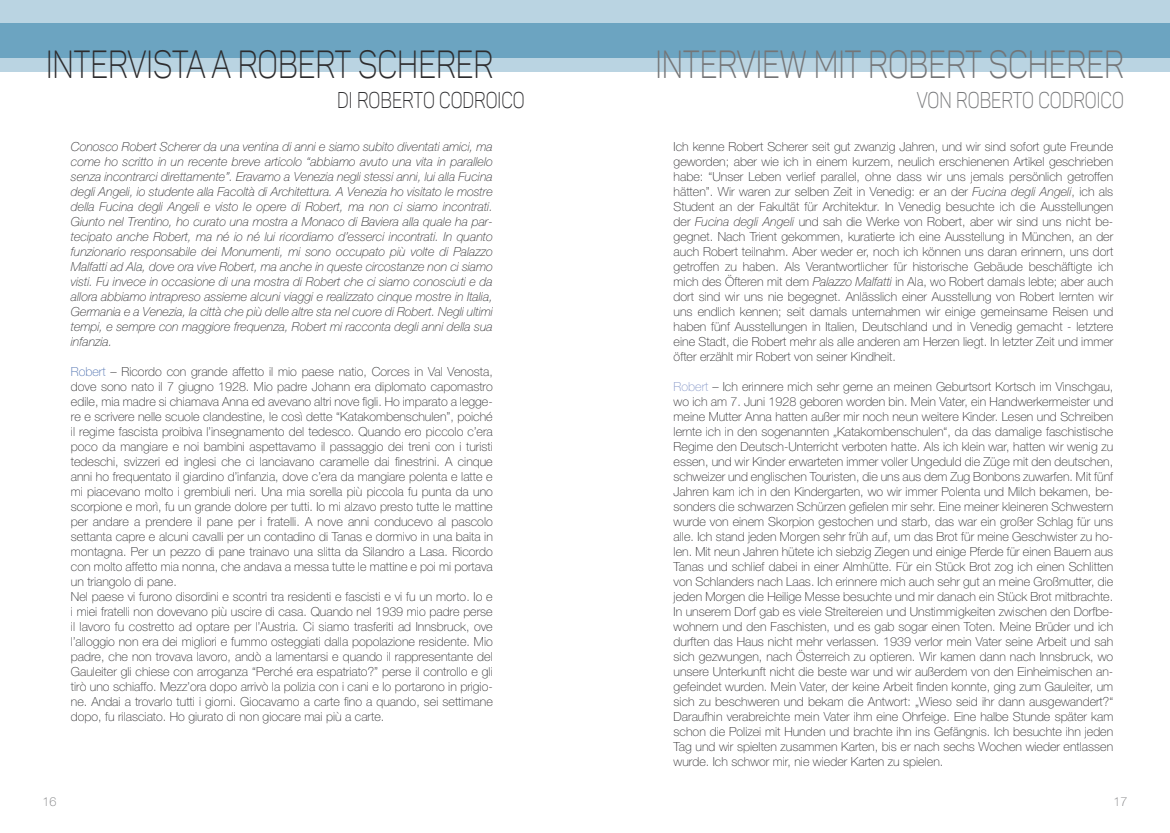
<style>
.page{position:relative;width:1170px;height:833px;background:#fff}
.page>*{position:absolute;margin:0;border:0;box-sizing:border-box;transform-origin:0 0}
.t1{font:38.75px "Panton Light Caps";color:#747577;scale:.8 1}
.t2{font:38.75px "Panton Light Caps";color:#2d2c2e;scale:.8 1}
.t3{font:22.5px "Panton Light Caps";color:#747577;scale:.8 1}
.t4{font:22.5px "Panton Light Caps";color:#2d2c2e;scale:.8 1}
.t5{font:100 12.5px/15px "Helvetica Neue LT Pro";color:#2d2c2e;text-align:justify}
.t6{font:italic 100 12.5px/15px "Helvetica Neue LT Pro";color:#2d2c2e;text-align:justify}
.t7{font:100 12.5px "Helvetica Neue LT Pro";color:#747577}
.s1{color:#4f71b0}
.s2{font-style:italic}
.s3{color:#8798c8}
</style>
<div class="page">
<div style="left:0;top:0;width:1169px;height:72px;background:#bad4e2"></div>
<div style="left:0;top:23px;width:1169px;height:34px;background:#6ca4c1"></div>
<h1 class="t2" style="left:46px;top:41px;width:560px">INTERVISTA A ROBERT SCHERER</h1>
<h2 class="t4" style="left:337px;top:86px;width:236px">DI ROBERTO CODROICO</h2>
<p class="t6" style="left:71px;top:139px;width:423px">Conosco Robert Scherer da una ventina di anni e siamo subito diventati amici, ma come ho scritto in un recente breve articolo “abbiamo avuto una vita in parallelo senza incontrarci direttamente”. Eravamo a Venezia negli stessi anni, lui alla Fucina degli Angeli, io studente alla Facoltà di Architettura. A Venezia ho visitato le mostre della Fucina degli Angeli e visto le opere di Robert, ma non ci siamo incontrati.<br>Giunto nel Trentino, ho curato una mostra a Monaco di Baviera alla quale ha par&shy;tecipato anche Robert, ma né io né lui ricordiamo d’esserci incontrati. In quanto funzionario responsabile dei Monumenti, mi sono occupato più volte di Palazzo Malfatti ad Ala, dove ora vive Robert, ma anche in queste circostanze non ci siamo visti. Fu invece in occasione di una mostra di Robert che ci siamo conosciuti e da allora abbiamo intrapreso assieme alcuni viaggi e realizzato cinque mostre in Italia, Germania e a Venezia, la città che più delle altre sta nel cuore di Robert. Negli ultimi tempi, e sempre con maggiore frequenza, Robert mi racconta degli anni della sua infanzia.</p>
<p class="t5" style="left:71px;top:364px;width:423px;text-align:left"><span class="s1">Robert</span> – Ricordo con grande affetto il mio paese natio, Corces in Val Venosta, dove sono nato il 7 giugno 1928. Mio padre Johann era diplomato capomastro edile, mia madre si chiamava Anna ed avevano altri nove figli. Ho imparato a legge&shy;re e scrivere nelle scuole clandestine, le così dette “Katakombenschulen”, poiché il regime fascista proibiva l’insegnamento del tedesco. Quando ero piccolo c’era poco da mangiare e noi bambini aspettavamo il passaggio dei treni con i turisti tedeschi, svizzeri ed inglesi che ci lanciavano caramelle dai finestrini. A cinque anni ho frequentato il giardino d’infanzia, dove c’era da mangiare polenta e latte e mi piacevano molto i grembiuli neri. Una mia sorella più piccola fu punta da uno scorpione e morì, fu un grande dolore per tutti. Io mi alzavo presto tutte le mattine per andare a prendere il pane per i fratelli. A nove anni conducevo al pascolo settanta capre e alcuni cavalli per un contadino di Tanas e dormivo in una baita in montagna. Per un pezzo di pane trainavo una slitta da Silandro a Lasa. Ricordo con molto affetto mia nonna, che andava a messa tutte le mattine e poi mi portava un triangolo di pane.<br>Nel paese vi furono disordini e scontri tra residenti e fascisti e vi fu un morto. Io e i miei fratelli non dovevano più uscire di casa. Quando nel 1939 mio padre perse il lavoro fu costretto ad optare per l’Austria. Ci siamo trasferiti ad Innsbruck, ove l’alloggio non era dei migliori e fummo osteggiati dalla popolazione residente. Mio padre, che non trovava lavoro, andò a lamentarsi e quando il rappresentante del Gauleiter gli chiese con arroganza “Perché era espatriato?” perse il controllo e gli tirò uno schiaffo. Mezz’ora dopo arrivò la polizia con i cani e lo portarono in prigio&shy;ne. Andai a trovarlo tutti i giorni. Giocavamo a carte fino a quando, sei settimane dopo, fu rilasciato. Ho giurato di non giocare mai più a carte.</p>
<h1 class="t1" style="left:655px;top:41px;width:587px">INTERVIEW MIT ROBERT SCHERER</h1>
<h2 class="t3" style="left:916px;top:86px;width:260px">VON ROBERTO CODROICO</h2>
<p class="t5" style="left:673px;top:139px;width:441px">Ich kenne Robert Scherer seit gut zwanzig Jahren, und wir sind sofort gute Freunde geworden; aber wie ich in einem kurzem, neulich erschienenen Artikel geschrieben habe: “Unser Leben verlief parallel, ohne dass wir uns jemals persönlich getroffen hätten”. Wir waren zur selben Zeit in Venedig: er an der <span class="s2">Fucina degli Angeli</span>, ich als Student an der Fakultät für Architektur. In Venedig besuchte ich die Ausstellungen der <span class="s2">Fucina degli Angeli</span> und sah die Werke von Robert, aber wir sind uns nicht be&shy;gegnet. Nach Trient gekommen, kuratierte ich eine Ausstellung in München, an der auch Robert teilnahm. Aber weder er, noch ich können uns daran erinnern, uns dort getroffen zu haben. Als Verantwortlicher für historische Gebäude beschäftigte ich mich des Öfteren mit dem <span class="s2">Palazzo Malfatti</span> in Ala, wo Robert damals lebte; aber auch dort sind wir uns nie begegnet. Anlässlich einer Ausstellung von Robert lernten wir uns endlich kennen; seit damals unternahmen wir einige gemeinsame Reisen und haben fünf Ausstellungen in Italien, Deutschland und in Venedig gemacht - letztere eine Stadt, die Robert mehr als alle anderen am Herzen liegt. In letzter Zeit und immer öfter erzählt mir Robert von seiner Kindheit.</p>
<p class="t5" style="left:673px;top:379px;width:441px"><span class="s3">Robert</span> – Ich erinnere mich sehr gerne an meinen Geburtsort Kortsch im Vinschgau, wo ich am 7. Juni 1928 geboren worden bin. Mein Vater, ein Handwerkermeister und meine Mutter Anna hatten außer mir noch neun weitere Kinder. Lesen und Schreiben lernte ich in den sogenannten „Katakombenschulen“, da das damalige faschistische Regime den Deutsch-Unterricht verboten hatte. Als ich klein war, hatten wir wenig zu essen, und wir Kinder erwarteten immer voller Ungeduld die Züge mit den deutschen, schweizer und englischen Touristen, die uns aus dem Zug Bonbons zuwarfen. Mit fünf Jahren kam ich in den Kindergarten, wo wir immer Polenta und Milch bekamen, be&shy;sonders die schwarzen Schürzen gefielen mir sehr. Eine meiner kleineren Schwestern wurde von einem Skorpion gestochen und starb, das war ein großer Schlag für uns alle. Ich stand jeden Morgen sehr früh auf, um das Brot für meine Geschwister zu ho&shy;len. Mit neun Jahren hütete ich siebzig Ziegen und einige Pferde für einen Bauern aus Tanas und schlief dabei in einer Almhütte. Für ein Stück Brot zog ich einen Schlitten von Schlanders nach Laas. Ich erinnere mich auch sehr gut an meine Großmutter, die jeden Morgen die Heilige Messe besuchte und mir danach ein Stück Brot mitbrachte.<br>In unserem Dorf gab es viele Streitereien und Unstimmigkeiten zwischen den Dorfbe&shy;wohnern und den Faschisten, und es gab sogar einen Toten. Meine Brüder und ich durften das Haus nicht mehr verlassen. 1939 verlor mein Vater seine Arbeit und sah sich gezwungen, nach Österreich zu optieren. Wir kamen dann nach Innsbruck, wo unsere Unterkunft nicht die beste war und wir außerdem von den Einheimischen an&shy;gefeindet wurden. Mein Vater, der keine Arbeit finden konnte, ging zum Gauleiter, um sich zu beschweren und bekam die Antwort: „Wieso seid ihr dann ausgewandert?“ Daraufhin verabreichte mein Vater ihm eine Ohrfeige. Eine halbe Stunde später kam schon die Polizei mit Hunden und brachte ihn ins Gefängnis. Ich besuchte ihn jeden Tag und wir spielten zusammen Karten, bis er nach sechs Wochen wieder entlassen wurde. Ich schwor mir, nie wieder Karten zu spielen.</p>
<p class="t7" style="left:43px;top:795px;width:15px">16</p>
<p class="t7" style="left:1113px;top:795px;width:15px">17</p>
</div>
